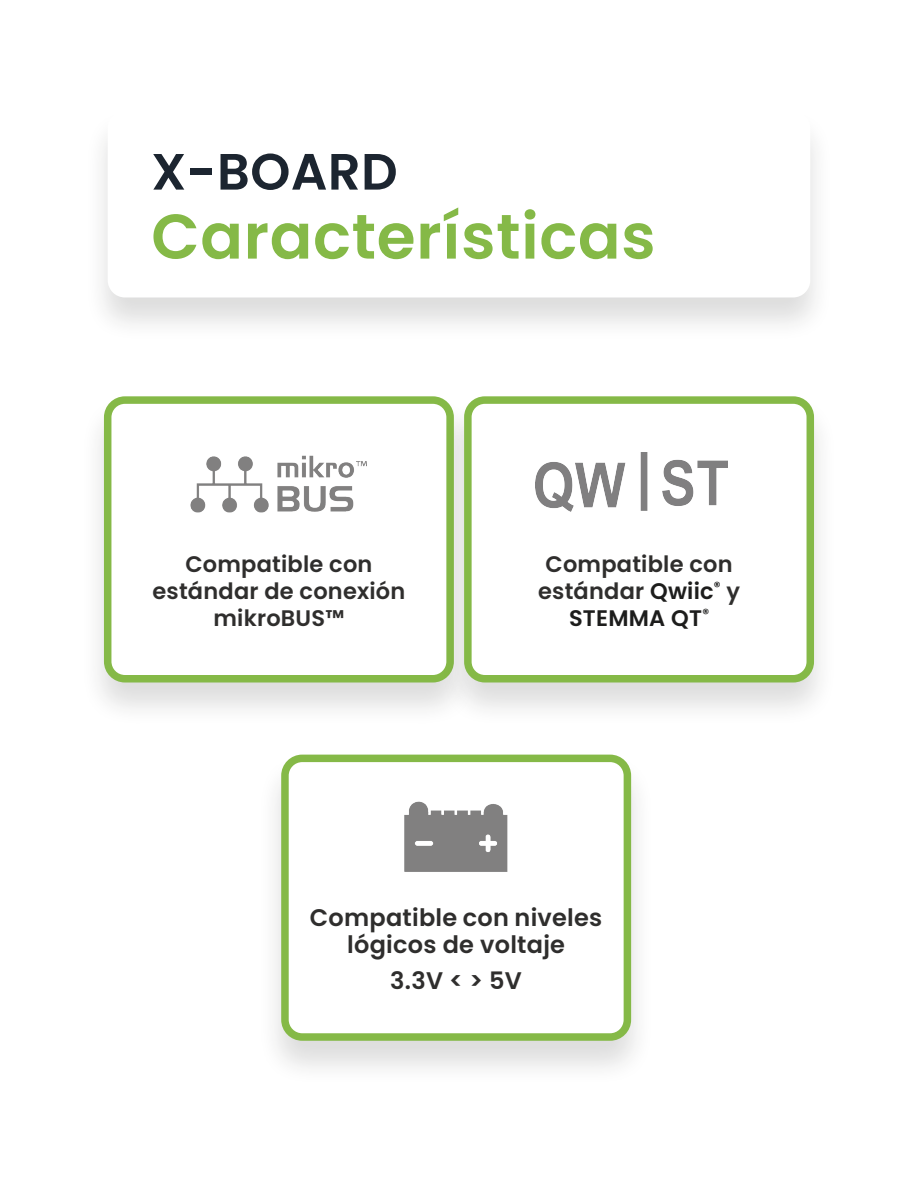
<style>
.page{position:relative;width:918px;height:1188px;background:#fff}
.page>*{position:absolute;margin:0;border:0;box-sizing:border-box;transform-origin:0 0}
.t1{font:600 63px "Poppins";letter-spacing:.01em;color:#85b947}
.t2{font:600 51px "Poppins";letter-spacing:.01em;color:#1c2530}
.t3{font:600 24px/27px "Poppins";letter-spacing:.01em;color:#2f2e2d;text-align:center}
.t4{font:600 22.5px/27px "Poppins";letter-spacing:.01em;color:#2f2e2d;text-align:center}
.s1{color:#1d1d1c}
</style>
<div class="page">
<div style="left:84px;top:108px;width:750px;height:235px;background:#1d1d1c;opacity:.15"></div>
<div style="left:108px;top:110px;width:702px;height:187px;background:#fff;border-radius:17px"></div>
<div style="left:257px;top:752px;width:398px;height:334px;background:#1d1d1c;opacity:.15"></div>
<div style="left:285px;top:758px;width:342px;height:279px;background:#fff;border-radius:17px"></div>
<div style="left:281px;top:755px;width:350px;height:286px;border:8px solid #85b947;border-radius:17px"></div>
<img style="left:404px;top:801px;width:104px;height:71px">
<div style="left:80px;top:394px;width:398px;height:334px;background:#1d1d1c;opacity:.15"></div>
<div style="left:108px;top:400px;width:342px;height:279px;background:#fff;border-radius:17px"></div>
<div style="left:104px;top:396px;width:350px;height:287px;border:8px solid #85b947;border-radius:17px"></div>
<img style="left:190px;top:455px;width:177px;height:58px">
<div style="left:440px;top:394px;width:398px;height:333px;background:#1d1d1c;opacity:.15"></div>
<div style="left:468px;top:400px;width:342px;height:279px;background:#fff;border-radius:17px"></div>
<div style="left:464px;top:396px;width:350px;height:287px;border:8px solid #85b947;border-radius:17px"></div>
<img style="left:536px;top:452px;width:191px;height:60px">
<p class="t2" style="left:151px;top:142px;width:248px">X-BOARD</p>
<p class="t1" style="left:151px;top:200px;width:506px">Características</p>
<p class="t4" style="left:152px;top:551px;width:255px">Compatible con estándar de conexión mikroBUS™</p>
<p class="t4" style="left:538px;top:550px;width:203px">Compatible con estándar <span class="s1">Qwiic</span><sup>®</sup> y<br><span class="s1">STEMMA QT</span><sup>®</sup></p>
<p class="t3" style="left:310px;top:904px;width:294px">Compatible con niveles lógicos de voltaje</p>
<p class="t3" style="left:390px;top:967px;width:133px">3.3V &lt; &gt; 5V</p>
</div>
